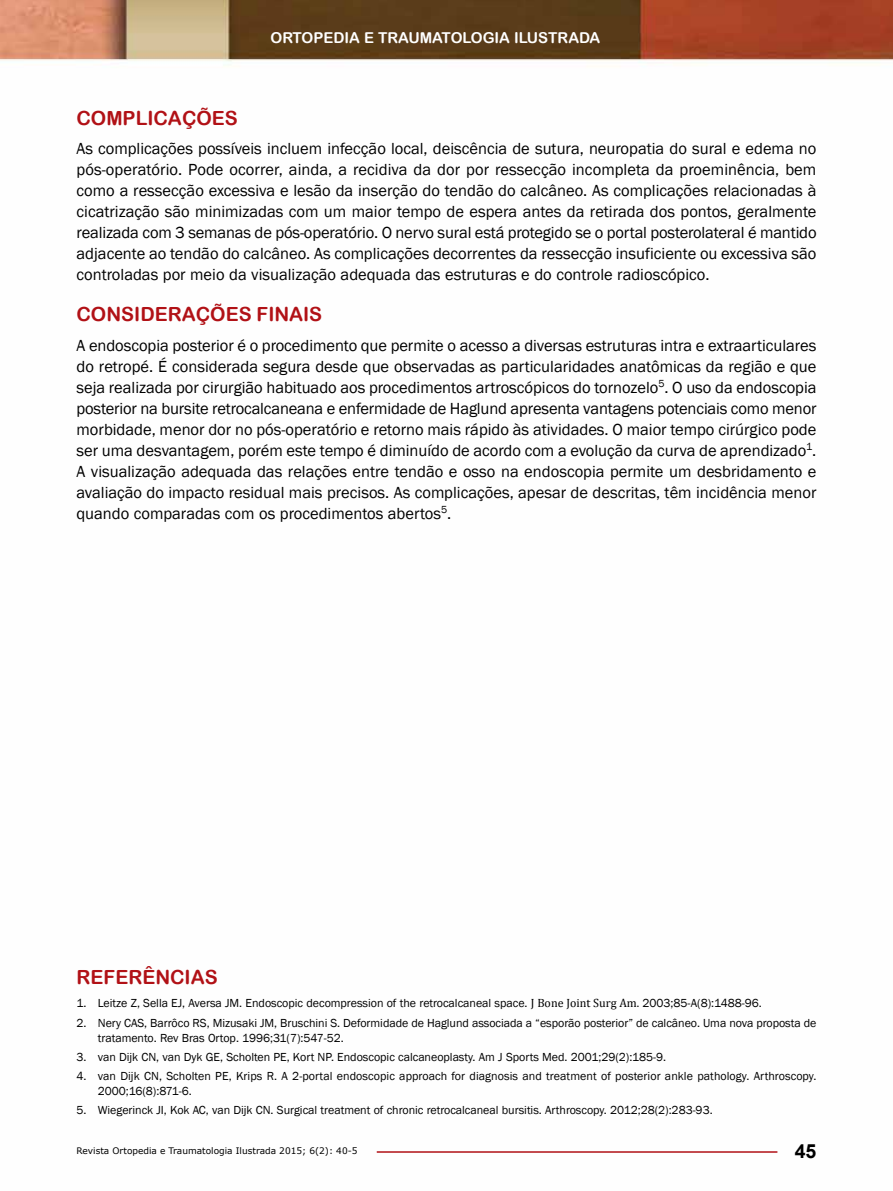
<style>
.page{position:relative;width:893px;height:1191px;background:#fff}
.page>*{position:absolute;margin:0;border:0;box-sizing:border-box;transform-origin:0 0}
.t1{font:19.5px "Arial Rounded MT Bold";color:#b11116}
.t2{font:700 19.5px "Arial";color:#000}
.t3{font:16.5px/21px "Franklin Gothic";color:#000;text-align:justify}
.t4{font:15px "Arial Rounded MT Bold";letter-spacing:-.005em;color:#fff}
.t5{font:12px/15px "Franklin Gothic";letter-spacing:-.005em;color:#000}
.t6{font:9px "Verdana";color:#000}
.s1{font-family:"Cambria"}
</style>
<div class="page">
<img style="left:0;top:0;width:893px;height:1153px">
<hr style="left:377px;top:1151px;width:400px;height:1px;background:#b11116">
<p class="t4" style="left:271px;top:29px;width:331px">ORTOPEDIA E TRAUMATOLOGIA ILUSTRADA</p>
<p class="t1" style="left:77px;top:106px;width:29px">COMPLICAÇ</p>
<p class="t1" style="left:196px;top:106px;width:29px">ÕES</p>
<p class="t3" style="left:77px;top:139px;width:742px">As complicações possíveis incluem infecção local, deiscência de sutura, neuropatia do sural e edema no pós-operatório. Pode ocorrer, ainda, a recidiva da dor por ressecção incompleta da proeminência, bem como a ressecção excessiva e lesão da inserção do tendão do calcâneo. As complicações relacionadas à cicatrização são minimizadas com um maior tempo de espera antes da retirada dos pontos, geralmente realizada com 3 semanas de pós-operatório. O nervo sural está protegido se o portal posterolateral é mantido adjacente ao tendão do calcâneo. As complicações decorrentes da ressecção insuficiente ou excessiva são controladas por meio da visualização adequada das estruturas e do controle radioscópico.</p>
<p class="t1" style="left:77px;top:303px;width:247px">CONSIDERAÇÕES FINAIS</p>
<p class="t3" style="left:77px;top:335px;width:741px">A endoscopia posterior é o procedimento que permite o acesso a diversas estruturas intra e extraarticulares do retropé. É considerada segura desde que observadas as particularidades anatômicas da região e que seja realizada por cirurgião habituado aos procedimentos artroscópicos do tornozelo<sup>5</sup>. O uso da endoscopia posterior na bursite retrocalcaneana e enfermidade de Haglund apresenta vantagens potenciais como menor morbidade, menor dor no pós-operatório e retorno mais rápido às atividades. O maior tempo cirúrgico pode ser uma desvantagem, porém este tempo é diminuído de acordo com a evolução da curva de aprendizado<sup>1</sup>.<br>A visualização adequada das relações entre tendão e osso na endoscopia permite um desbridamento e avaliação do impacto residual mais precisos. As complicações, apesar de descritas, têm incidência menor quando comparadas com os procedimentos abertos<sup>5</sup>.</p>
<p class="t1" style="left:77px;top:965px;width:143px">REFERÊNCIAS</p>
<p class="t5" style="left:77px;top:996px;width:687px">1. Leitze Z, Sella EJ, Aversa JM. Endoscopic decompression of the retrocalcaneal space. <span class="s1">J Bone Joint Surg Am.</span> 2003;85-A(8):1488-96.</p>
<p class="t5" style="left:98px;top:1015px;width:720px;text-indent:-21px">2. Nery CAS, Barrôco RS, Mizusaki JM, Bruschini S. Deformidade de Haglund associada a “esporão posterior” de calcâ neo. Uma nova proposta de tratamento. Rev Bras Ortop. 1996;31(7):547-52.</p>
<p class="t5" style="left:77px;top:1049px;width:591px">3. van Dijk CN, van Dyk GE, Scholten PE, Kort NP. Endoscopic calcaneoplasty. Am J Sports Med. 2001;29(2):185-9.</p>
<p class="t5" style="left:98px;top:1069px;width:720px;text-indent:-21px">4. van Dijk CN, Scholten PE, Krips R. A 2-portal endoscopic approach for diagnosis and treatment of posterior ankle pathology. Arthroscopy.<br>2000;16(8):871-6.</p>
<p class="t5" style="left:77px;top:1103px;width:638px">5. Wiegerinck JI, Kok AC, van Dijk CN. Surgical treatment of chronic retrocalcaneal bursitis. Arthroscopy. 2012;28(2):283-93.</p>
<p class="t6" style="left:77px;top:1144px;width:283px">Revista Ortopedia e Traumatologia Ilustrada 2015; 6(2): 40-5</p>
<p class="t2" style="left:795px;top:1137px;width:23px">45</p>
</div>
